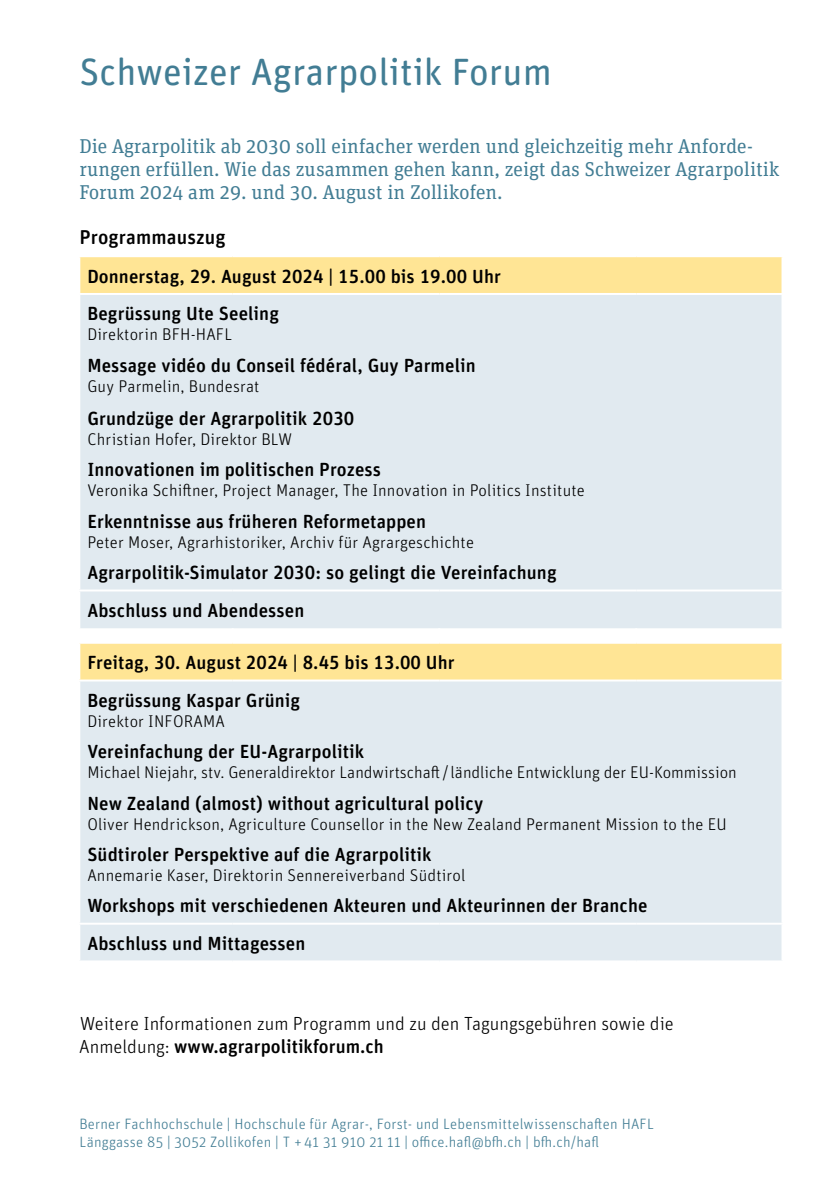
<style>
.page{position:relative;width:840px;height:1191px;background:#fff}
.page>*{position:absolute;margin:0;border:0;box-sizing:border-box;transform-origin:0 0}
.t1{font:38px "Unit Rounded Pro";color:#427d94}
.t2{font:20px/22.6px "Unit Slab Pro";color:#427d94}
.t3{font:500 20px "Unit Rounded Pro";letter-spacing:.005em;color:#000}
.t4{font:500 19px/37.8px "Unit Rounded Pro";letter-spacing:.005em;color:#000}
.t5{font:300 19px/22.6px "Unit Rounded Pro";color:#000}
.t6{font:300 17px "Unit Rounded Pro";letter-spacing:.01em;color:#000}
.t7{font:300 15px/18.2px "Unit Rounded Pro";letter-spacing:.015em;color:#427d94}
.s1{font-weight:500}
</style>
<div class="page">
<div style="left:80px;top:257px;width:701px;height:36px;background:#ffe595"></div>
<svg style="left:80px;top:295px;width:701px;height:665px;background:#e3eaeb"></svg>
<hr style="left:232px;top:642px;width:207px;height:2px;background:#fff">
<svg style="left:438px;top:628px;width:2px;height:14px"></svg>
<hr style="left:439px;top:642px;width:197px;height:2px;background:#fff">
<svg style="left:635px;top:628px;width:2px;height:14px"></svg>
<hr style="left:636px;top:642px;width:147px;height:2px;background:#fff">
<hr style="left:78px;top:589px;width:154px;height:2px;background:#fff">
<hr style="left:232px;top:589px;width:207px;height:2px;background:#fff">
<hr style="left:439px;top:589px;width:197px;height:2px;background:#fff">
<hr style="left:636px;top:589px;width:147px;height:2px;background:#fff">
<svg style="left:231px;top:628px;width:2px;height:14px"></svg>
<hr style="left:78px;top:642px;width:154px;height:2px;background:#fff">
<hr style="left:78px;top:679px;width:154px;height:2px;background:#fff">
<hr style="left:232px;top:679px;width:207px;height:2px;background:#fff">
<hr style="left:439px;top:679px;width:197px;height:2px;background:#fff">
<hr style="left:636px;top:679px;width:147px;height:2px;background:#fff">
<hr style="left:78px;top:922px;width:154px;height:2px;background:#fff">
<hr style="left:232px;top:922px;width:207px;height:2px;background:#fff">
<hr style="left:439px;top:922px;width:197px;height:2px;background:#fff">
<hr style="left:636px;top:922px;width:147px;height:2px;background:#fff">
<h1 class="t1" style="left:79px;top:46px;width:473px">Schweizer Agrarpolitik Forum</h1>
<p class="t2" style="left:79px;top:134px;width:701px">Die Agrarpolitik ab 2030 soll einfacher werden und gleichzeitig mehr Anforde&shy;rungen erfüllen. Wie das zusammen gehen kann, zeigt das Schweizer Agrarpolitik<br>Forum 2024 am 29. und 30. August in Zollikofen.</p>
<p class="t3" style="left:79px;top:223px;width:148px">Programmauszug</p>
<p class="t4" style="left:87px;top:256px;width:415px">Donnerstag, 29. August 2024 | 15.00 bis 19.00 Uhr<br>Begrüssung Ute Seeling</p>
<p class="t6" style="left:87px;top:324px;width:146px">Direktorin BFH-HAFL</p>
<p class="t4" style="left:87px;top:345px;width:389px">Message vidéo du Conseil fédéral, Guy Parmelin</p>
<p class="t6" style="left:87px;top:375px;width:174px">Guy Parmelin, Bundesrat</p>
<p class="t4" style="left:87px;top:399px;width:268px">Grundzüge der Agrarpolitik 2030</p>
<p class="t6" style="left:87px;top:428px;width:206px">Christian Hofer, Direktor BLW</p>
<p class="t4" style="left:87px;top:450px;width:295px">Innovationen im politischen Prozess</p>
<p class="t6" style="left:87px;top:480px;width:499px">Veronika Schiftner, Project Manager, The Innovation in Politics Institute</p>
<p class="t4" style="left:87px;top:501px;width:340px">Erkenntnisse aus früheren Reformetappen</p>
<p class="t6" style="left:87px;top:531px;width:388px">Peter Moser, Agrarhistoriker, Archiv für Agrargeschichte</p>
<p class="t4" style="left:87px;top:553px;width:470px">Agrarpolitik-Simulator 2030: so gelingt die Vereinfachung<br>Abschluss und Abendessen</p>
<p class="t4" style="left:87px;top:643px;width:369px">Freitag, 30. August 2024 | 8.45 bis 13.00 Uhr<br>Begrüssung Kaspar Grünig</p>
<p class="t6" style="left:87px;top:710px;width:139px">Direktor INFORAMA</p>
<p class="t4" style="left:87px;top:732px;width:278px">Vereinfachung der EU-Agrarpolitik</p>
<p class="t6" style="left:87px;top:761px;width:650px">Michael Niejahr, stv. Generaldirektor Landwirtschaft/ländliche Entwicklung der EU-Kommission</p>
<p class="t4" style="left:87px;top:783px;width:397px">New Zealand (almost) without agricultural policy</p>
<p class="t6" style="left:87px;top:813px;width:640px">Oliver Hendrickson, Agriculture Counsellor in the New Zealand Permanent Mission to the EU</p>
<p class="t4" style="left:87px;top:834px;width:345px">Südtiroler Perspektive auf die Agrarpolitik</p>
<p class="t6" style="left:87px;top:864px;width:379px">Annemarie Kaser, Direktorin Sennereiverband Südtirol</p>
<p class="t4" style="left:87px;top:886px;width:561px">Workshops mit verschiedenen Akteuren und Akteurinnen der Branche<br>Abschluss und Mittagessen</p>
<p class="t5" style="left:79px;top:1012px;width:595px">Weitere Informationen zum Programm und zu den Tagungsgebühren sowie die<br>Anmeldung: <span class="s1">www.agrarpolitikforum.ch</span></p>
<p class="t7" style="left:79px;top:1114px;width:576px">Berner Fachhochschule | Hochschule für Agrar-, Forst- und Lebensmittelwissenschaften HAFL<br>Länggasse 85 | 3052 Zollikofen | T + 41 31 910 21 11 | office.hafl@bfh.ch | bfh.ch/hafl</p>
</div>
